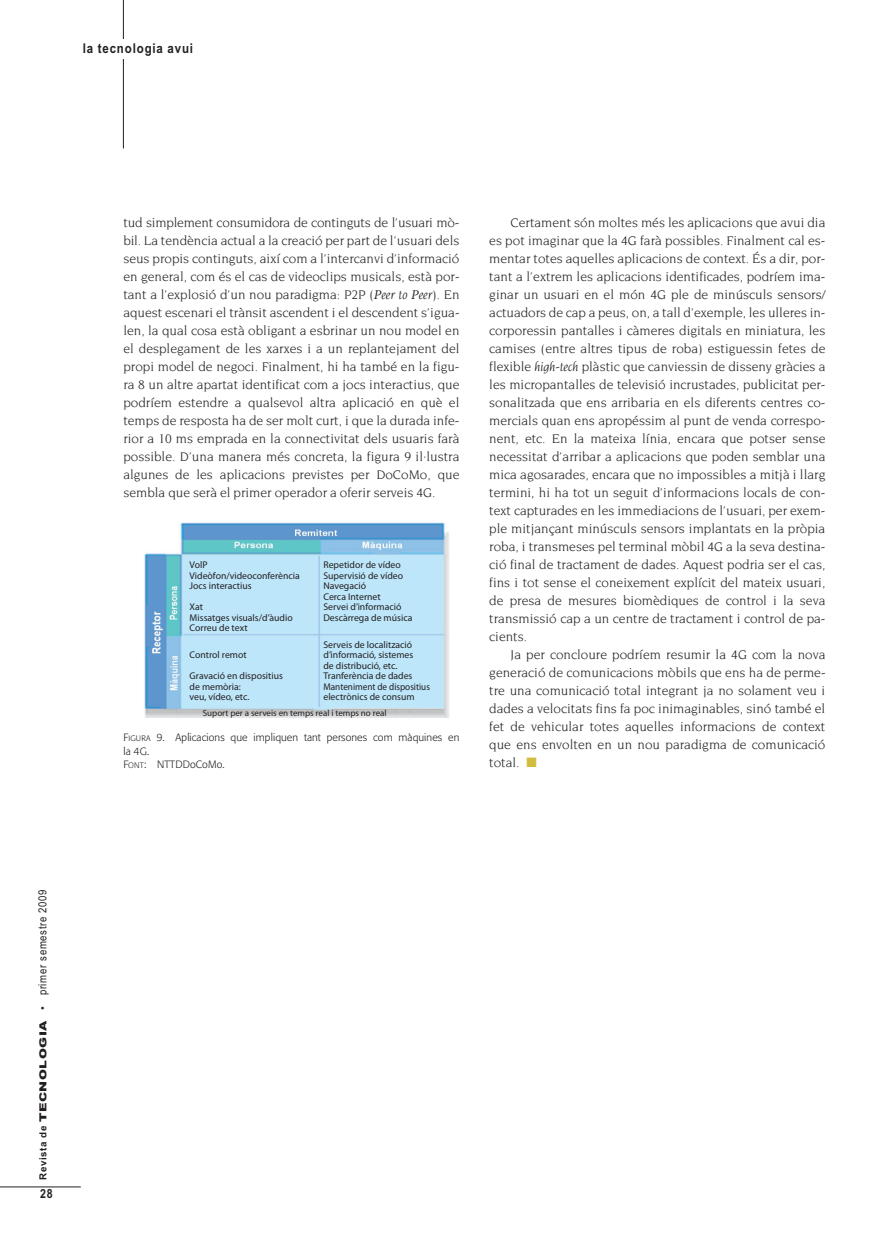
<style>
.page{position:relative;width:885px;height:1255px;background:#fff}
.page>*{position:absolute;margin:0;border:0;box-sizing:border-box;transform-origin:0 0}
.t1{font:13.5px/18px "Novarese";color:#231f20;text-align:justify}
.t2{font:700 13.5px "Arial";letter-spacing:.075em;color:#231f20;scale:.85 1}
.t3{font:700 12.6px "Arial";color:#231f20;scale:.85 1}
.t4{font:11.25px "Arial";letter-spacing:.075em;color:#231f20;scale:.85 1}
.t5{font:300 10.5px/13.5px "Formata";letter-spacing:.01em;color:#231f20}
.t6{font:500 9.75px/10.5px "Helvetica Neue";color:#231f20}
.t7{font:italic 500 9px "Helvetica Neue";color:#231f20}
.s1{font-weight:700;font-size:9.75px}
.s2{font-weight:900;font-size:9.75px}
.s3{font-size:10.8px}
.s4{font-family:"Minion";font-style:italic}
.s5{font-style:italic}
.s6{color:#d2bc3f}
.s7{font-size:7.8px}
</style>
<div class="page">
<hr style="left:0;top:1186px;width:81px;height:1px;background:#231f20">
<hr style="left:123px;top:0;width:1px;height:148px;background:#231f20">
<div style="left:81px;top:39px;width:85px;height:20px;background:#fff"></div>
<img style="left:144px;top:522px;width:305px;height:196px">
<p class="t2" style="left:83px;top:43px;width:131px">la tecnologia avui</p>
<p class="t4" style="left:36px;top:1179px;width:343px;rotate:-90deg"><span class="s1">Revista de</span> <span class="s2">TECNOLOGIA</span> <span class="s3">•</span> primer semestre 2009</p>
<p class="t3" style="left:40px;top:1188px;width:16px">28</p>
<p class="t1" style="left:123px;top:214px;width:337px">tud simplement consumidora de continguts de l’usuari mò&shy;bil. La tendència actual a la creació per part de l’usuari dels seus propis continguts, així com a l’intercanvi d’informació en general, com és el cas de videoclips musicals, està por&shy;tant a l’explosió d’un nou paradigma: P2P (<span class="s4">P</span><span class="s5">eer to</span> <span class="s4">P</span><span class="s5">eer</span>). En aquest escenari el trànsit ascendent i el descendent s’igua&shy;len, la qual cosa està obligant a esbrinar un nou model en el desplegament de les xarxes i a un replantejament del propi model de negoci. Finalment, hi ha també en la figu - ra 8 un altre apartat identificat com a jocs interactius, que podríem estendre a qualsevol altra aplicació en què el temps de resposta ha de ser molt curt, i que la durada infe&shy;rior a 10 ms emprada en la connectivitat dels usuaris farà possible. D’una manera més concreta, la figura 9 il·lustra algunes de les aplicacions previstes per DoCoMo, que sembla que serà el primer operador a oferir serveis 4G.</p>
<p class="t1" style="left:489px;top:214px;width:337px;text-indent:21px">Certament són moltes més les aplicacions que avui dia es pot imaginar que la 4G farà possibles. Finalment cal es&shy;mentar totes aquelles aplicacions de context. És a dir, por&shy;tant a l’extrem les aplicacions identificades, podríem ima&shy;ginar un usuari en el món 4G ple de minúsculs sensors/ actuadors de cap a peus, on, a tall d’exemple, les ulleres in&shy;corporessin pantalles i càmeres digitals en miniatura, les camises (entre altres tipus de roba) estiguessin fetes de flexible <span class="s5">high-tech</span> plàstic que canviessin de disseny gràcies a les micropantalles de televisió incrustades, publicitat per&shy;sonalitzada que ens arribaria en els diferents centres co&shy;mercials quan ens apropéssim al punt de venda correspo&shy;nent, etc. En la mateixa línia, encara que potser sense necessitat d’arribar a aplicacions que poden semblar una mica agosarades, encara que no impossibles a mitjà i llarg termini, hi ha tot un seguit d’informacions locals de con&shy;text capturades en les immediacions de l’usuari, per exem&shy;ple mitjançant minúsculs sensors implantats en la pròpia roba, i transmeses pel terminal mòbil 4G a la seva destina&shy;ció final de tractament de dades. Aquest podria ser el cas, fins i tot sense el coneixement explícit del mateix usuari, de presa de mesures biomèdiques de control i la seva transmissió cap a un centre de tractament i control de pa&shy;cients.</p>
<p class="t1" style="left:489px;top:646px;width:338px;text-indent:21px">Ja per concloure podríem resumir la 4G com la nova generació de comunicacions mòbils que ens ha de perme&shy;tre una comunicació total integrant ja no solament veu i dades a velocitats fins fa poc inimaginables, sinó també el fet de vehicular totes aquelles informacions de context que ens envolten en un nou paradigma de comunicació total. <span class="s6">■</span></p>
<p class="t6" style="left:190px;top:560px;width:112px">VolP<br>Videòfon/videoconferència<br>Jocs interactius</p>
<p class="t6" style="left:190px;top:602px;width:105px">Xat<br>Missatges visuals/d’àudio<br>Correu de text</p>
<p class="t6" style="left:323px;top:560px;width:90px">Repetidor de vídeo<br>Supervisió de vídeo<br>Navegació<br>Cerca Internet<br>Servei d’informació<br>Descàrrega de música</p>
<p class="t6" style="left:323px;top:640px;width:108px">Serveis de localització d’informació, sistemes<br>de distribució, etc.<br>Tranferència de dades<br>Manteniment de dispositius electrònics de consum</p>
<p class="t7" style="left:203px;top:709px;width:185px">Suport per a serveis en temps real i temps no real</p>
<p class="t5" style="left:123px;top:731px;width:337px">F<span class="s7">IGURA</span> 9. Aplicacions que impliquen tant persones com màquines en la 4G.<br>F<span class="s7">ONT</span>: NTTDDoCoMo.</p>
<p class="t6" style="left:190px;top:645px;width:95px;line-height:21px">Control remot<br>Gravació en dispositius</p>
<p class="t6" style="left:190px;top:682px;width:61px">de memòria: veu, vídeo, etc.</p>
</div>
